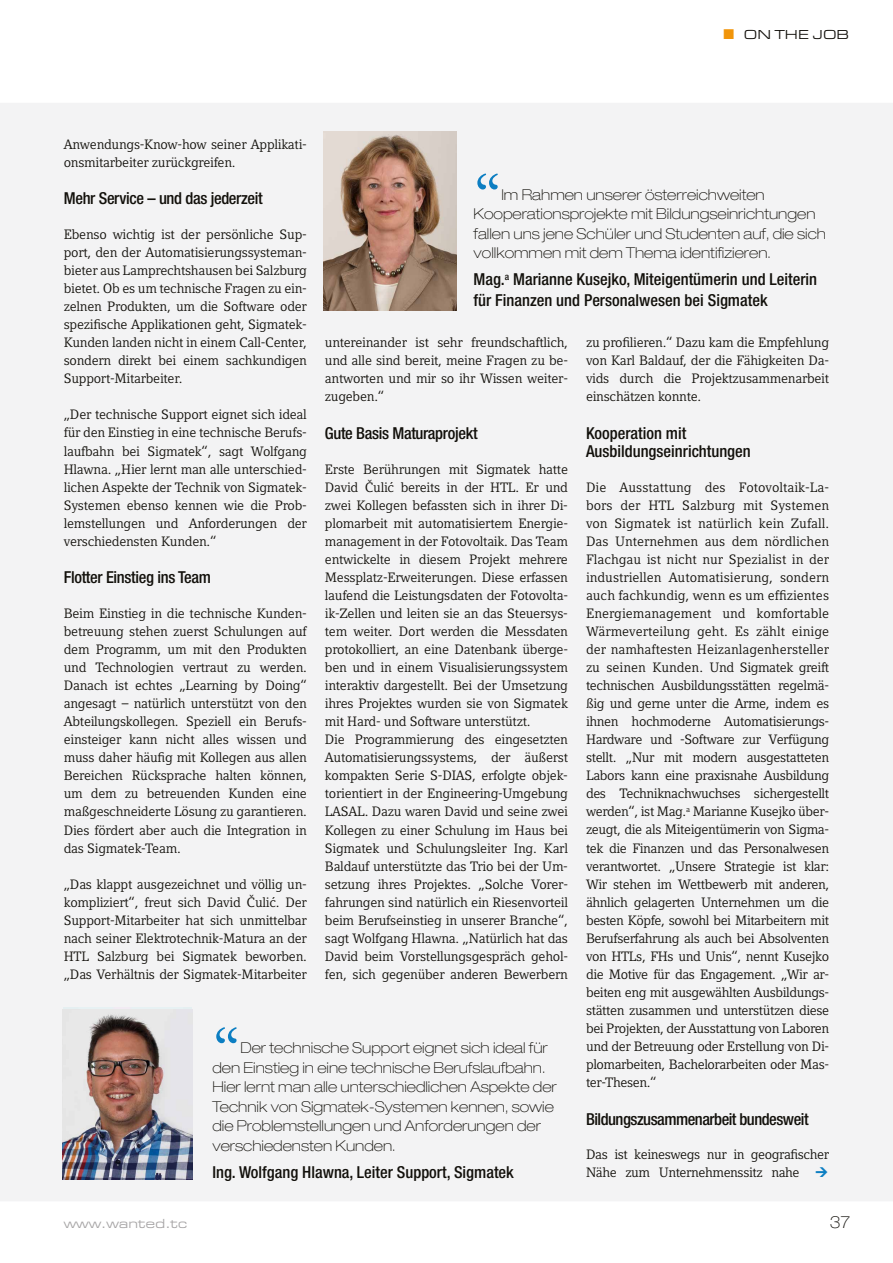
<style>
.page{position:relative;width:893px;height:1263px;background:#fff}
.page>*{position:absolute;margin:0;border:0;box-sizing:border-box;transform-origin:0 0}
.t1{font:69px "Adobe Garamond Pro";color:#0c7ec2}
.t2{font:500 condensed 16.5px/18px "Helvetica Neue";color:#12100b}
.t3{font:500 condensed 16.5px "Helvetica Neue";letter-spacing:-.02em;color:#12100b}
.t4{font:500 condensed 16.5px "Helvetica Neue";letter-spacing:-.03em;color:#12100b}
.t5{font:100 expanded 16.5px "Helvetica Neue";color:#12100b}
.t6{font:100 expanded 15px/19.5px "Helvetica Neue";color:#12100b}
.t7{font:13.5px/18px "Compatil Letter LT Pro";letter-spacing:-.02em;color:#12100b;text-align:justify}
.t8{font:13.5px "Eurostile Extended Roman DTC";color:#a5a3a4}
.t9{font:13.5px "Eurostile Extended Roman DTC";color:#12100b}
</style>
<div class="page">
<div style="left:0;top:103px;width:893px;height:1098px;background:#f3f3f4"></div>
<img style="left:62px;top:1009px;width:131px;height:170px">
<img style="left:323px;top:132px;width:133px;height:178px">
<svg style="left:816px;top:1167px;width:12px;height:10px"></svg>
<p class="t9" style="left:744px;top:26px;width:107px">ON THE JOB</p>
<p class="t7" style="left:64px;top:135px;width:245px">Anwendungs-Know-how seiner Applikati&shy;onsmitarbeiter zurückgreifen.</p>
<p class="t3" style="left:64px;top:190px;width:200px">Mehr Service – und das jederzeit</p>
<p class="t7" style="left:64px;top:225px;width:245px">Ebenso wichtig ist der persönliche Sup&shy;port, den der Automatisierungssysteman&shy;bieter aus Lamprechtshausen bei Salzburg bietet. Ob es um technische Fragen zu ein&shy;zelnen Produkten, um die Software oder spezifische Applikationen geht, Sigmatek-Kunden landen nicht in einem Call-Center, sondern direkt bei einem sachkundigen Support-Mitarbeiter.</p>
<p class="t7" style="left:64px;top:406px;width:245px">„Der technische Support eignet sich ideal für den Einstieg in eine technische Berufs&shy;laufbahn bei Sigmatek“, sagt Wolfgang Hlawna. „Hier lernt man alle unterschied&shy;lichen Aspekte der Technik von Sigmatek-Systemen ebenso kennen wie die Prob&shy;lemstellungen und Anforderungen der verschiedensten Kunden.“</p>
<p class="t3" style="left:64px;top:569px;width:149px">Flotter Einstieg ins Team</p>
<p class="t7" style="left:64px;top:604px;width:245px">Beim Einstieg in die technische Kunden&shy;betreuung stehen zuerst Schulungen auf dem Programm, um mit den Produkten und Technologien vertraut zu werden.<br>Danach ist echtes „Learning by Doing“ angesagt – natürlich unterstützt von den Abteilungskollegen. Speziell ein Berufs&shy;einsteiger kann nicht alles wissen und muss daher häufig mit Kollegen aus allen Bereichen Rücksprache halten können, um dem zu betreuenden Kunden eine maßgeschneiderte Lösung zu garantieren.<br>Dies fördert aber auch die Integration in das Sigmatek-Team.</p>
<p class="t7" style="left:64px;top:875px;width:245px">„Das klappt ausgezeichnet und völlig un&shy;kompliziert“, freut sich David Čulić. Der Support-Mitarbeiter hat sich unmittelbar nach seiner Elektrotechnik-Matura an der HTL Salzburg bei Sigmatek beworben. „Das Verhältnis der Sigmatek-Mitarbeiter</p>
<h1 class="t1" style="left:474px;top:158px;width:29px">“</h1>
<p class="t6" style="left:474px;top:186px;width:354px;text-indent:28px">Im Rahmen unserer österreichweiten Kooperationsprojekte mit Bildungseinrichtungen fallen uns jene Schüler und Studenten auf, die sich vollkommen mit dem Thema identifizieren.</p>
<p class="t2" style="left:474px;top:269px;width:345px;line-height:21px">Mag.<sup>a</sup> Marianne Kusejko, Miteigentümerin und Leiterin für Finanzen und Personalwesen bei Sigmatek</p>
<p class="t7" style="left:586px;top:334px;width:245px">zu profilieren.“ Dazu kam die Empfehlung von Karl Baldauf, der die Fähigkeiten Da&shy;vids durch die Projektzusammenarbeit einschätzen konnte.</p>
<p class="t2" style="left:586px;top:424px;width:166px">Kooperation mit<br>Ausbildungseinrichtungen</p>
<p class="t7" style="left:586px;top:478px;width:245px">Die Ausstattung des Fotovoltaik-La&shy;bors der HTL Salzburg mit Systemen von Sigmatek ist natürlich kein Zufall.<br>Das Unternehmen aus dem nördlichen Flachgau ist nicht nur Spezialist in der industriellen Automatisierung, sondern auch fachkundig, wenn es um effizientes Energiemanagement und komfortable Wärmeverteilung geht. Es zählt einige der namhaftesten Heizanlagenhersteller zu seinen Kunden. Und Sigmatek greift technischen Ausbildungsstätten regelmä&shy;ßig und gerne unter die Arme, indem es ihnen hochmoderne Automatisierungs-Hardware und -Software zur Verfügung stellt. „Nur mit modern ausgestatteten Labors kann eine praxisnahe Ausbildung des Techniknachwuchses sichergestellt werden“, ist Mag.<sup>a</sup> Marianne Kusejko über&shy;zeugt, die als Miteigentümerin von Sigma&shy;tek die Finanzen und das Personalwesen verantwortet. „Unsere Strategie ist klar:<br>Wir stehen im Wettbewerb mit anderen, ähnlich gelagerten Unternehmen um die besten Köpfe, sowohl bei Mitarbeitern mit Berufserfahrung als auch bei Absolventen von HTLs, FHs und Unis“, nennt Kusejko die Motive für das Engagement. „Wir ar&shy;beiten eng mit ausgewählten Ausbildungs&shy;stätten zusammen und unterstützen diese bei Projekten, der Ausstattung von Laboren und der Betreuung oder Erstellung von Di&shy;plomarbeiten, Bachelorarbeiten oder Mas&shy;ter-Thesen.“</p>
<p class="t4" style="left:586px;top:1110px;width:224px">Bildungszusammenarbeit bundesweit</p>
<p class="t7" style="left:586px;top:1146px;width:245px">Das ist keineswegs nur in geografischer<br>Nähe zum Unternehmenssitz nahe</p>
<p class="t7" style="left:325px;top:334px;width:245px">untereinander ist sehr freundschaftlich, und alle sind bereit, meine Fragen zu be&shy;antworten und mir so ihr Wissen weiter&shy;zugeben.“</p>
<p class="t3" style="left:325px;top:424px;width:154px">Gute Basis Maturaprojekt</p>
<p class="t7" style="left:325px;top:460px;width:245px;text-align:left">Erste Berührungen mit Sigmatek hatte David Čulić bereits in der HTL. Er und zwei Kollegen befassten sich in ihrer Di&shy;plomarbeit mit automatisiertem Energie&shy;management in der Fotovoltaik. Das Team entwickelte in diesem Projekt mehrere Messplatz-Erweiterungen. Diese erfassen laufend die Leistungsdaten der Fotovolta&shy;ik-Zellen und leiten sie an das Steuersys&shy;tem weiter. Dort werden die Messdaten protokolliert, an eine Datenbank überge&shy;ben und in einem Visualisierungssystem interaktiv dargestellt. Bei der Umsetzung ihres Projektes wurden sie von Sigmatek mit Hard- und Software unterstützt.<br>Die Programmierung des eingesetzten Automatisierungssystems, der äußerst kompakten Serie S-DIAS, erfolgte objek&shy;torientiert in der Engineering-Umgebung LASAL. Dazu waren David und seine zwei Kollegen zu einer Schulung im Haus bei Sigmatek und Schulungsleiter Ing. Karl Baldauf unterstützte das Trio bei der Um&shy;setzung ihres Projektes. „Solche Vorer&shy;fahrungen sind natürlich ein Riesenvorteil beim Berufseinstieg in unserer Branche“, sagt Wolfgang Hlawna. „Natürlich hat das David beim Vorstellungsgespräch gehol&shy;fen, sich gegenüber anderen Bewerbern</p>
<h1 class="t1" style="left:212px;top:1012px;width:29px">“</h1>
<p class="t6" style="left:212px;top:1040px;width:346px;text-indent:28px">Der technische Support eignet sich ideal für den Einstieg in eine technische Berufslaufbahn.<br>Hier lernt man alle unterschiedlichen Aspekte der Technik von Sigmatek-Systemen kennen, sowie die Problemstellungen und Anforderungen der verschiedensten Kunden.</p>
<p class="t2" style="left:212px;top:1163px;width:303px">Ing. Wolfgang Hlawna, Leiter Support, Sigmatek</p>
<p class="t8" style="left:64px;top:1216px;width:125px">www.wanted.tc</p>
<p class="t5" style="left:830px;top:1216px;width:22px">37</p>
</div>
